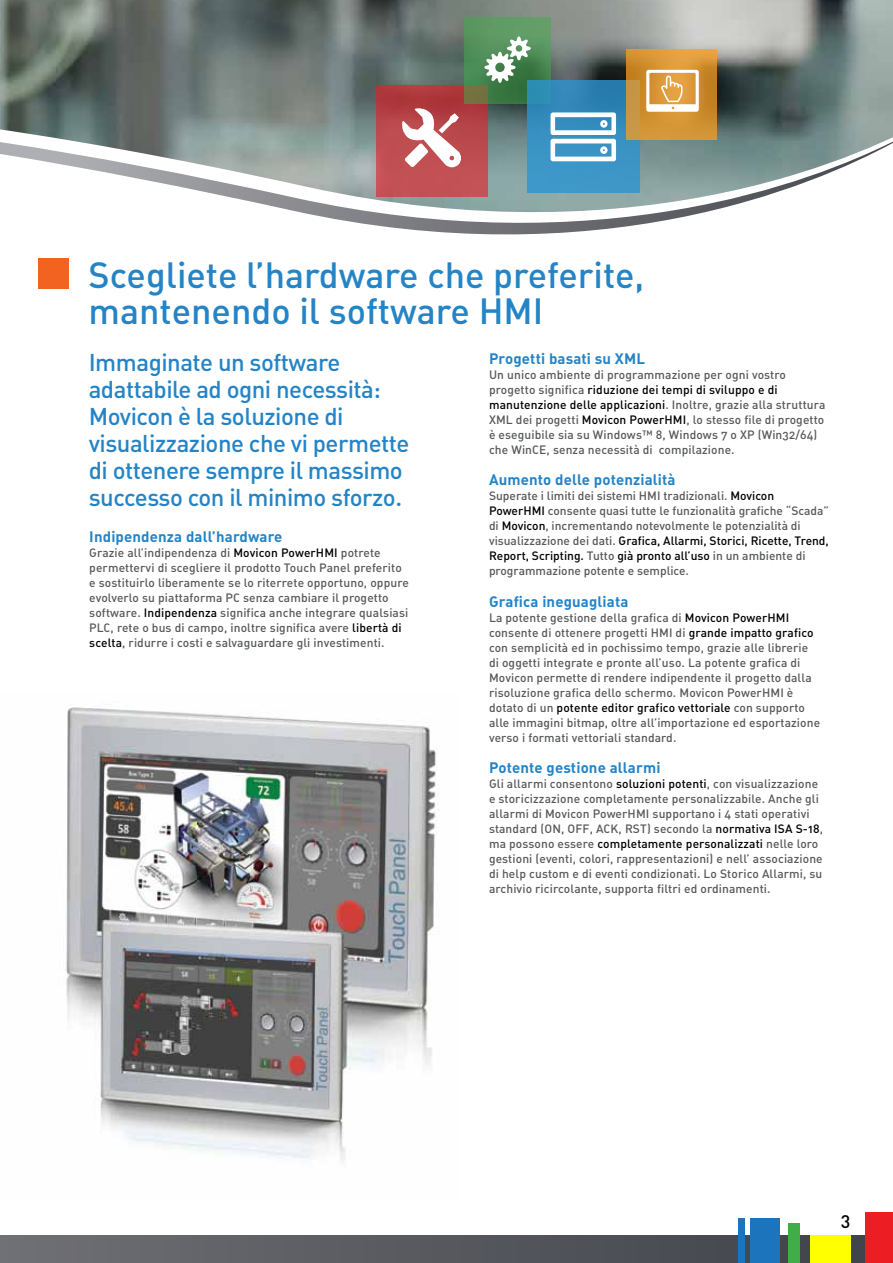
<style>
.page{position:relative;width:893px;height:1263px;background:#fff}
.page>*{position:absolute;margin:0;border:0;box-sizing:border-box;transform-origin:0 0}
.t1{font:36px/36px "DIN Medium Alternate";color:#2484c6}
.t2{font:24px/27px "DIN Medium Alternate";letter-spacing:-.02em;color:#2484c6}
.t3{font:500 18px "DIN";color:#000}
.t4{font:15px "DIN Bold Alternate";letter-spacing:.01em;color:#2484c6}
.t5{font:12px/15px "DIN Medium Alternate";letter-spacing:.01em;color:#58595b}
.s1{color:#000}
</style>
<div class="page">
<img style="left:0;top:0;width:893px;height:142px">
<svg style="left:0;top:142px;width:893px;height:93px"></svg>
<svg style="left:0;top:1235px;width:866px;height:28px;background:#595b61"></svg>
<div style="left:376px;top:85px;width:111px;height:111px;background:linear-gradient(to bottom,#ab373a,#c8585c)"></div>
<svg style="left:401px;top:108px;width:61px;height:59px"></svg>
<svg style="left:464px;top:17px;width:87px;height:87px;background:#538a55"></svg>
<svg style="left:484px;top:36px;width:47px;height:47px"></svg>
<div style="left:527px;top:81px;width:112px;height:112px;background:linear-gradient(to bottom,#2a82b1,#429ccc)"></div>
<svg style="left:551px;top:112px;width:65px;height:49px"></svg>
<svg style="left:626px;top:49px;width:91px;height:91px;background:#d19235"></svg>
<svg style="left:646px;top:70px;width:53px;height:42px"></svg>
<div style="left:751px;top:1218px;width:29px;height:45px;background:#1c75bc"></div>
<div style="left:788px;top:1224px;width:11px;height:39px;background:#41ad49"></div>
<div style="left:809px;top:1235px;width:41px;height:28px;background:#ff0"></div>
<div style="left:866px;top:1212px;width:27px;height:51px;background:#ed1d24"></div>
<div style="left:738px;top:1218px;width:7px;height:45px;background:#1c75bc"></div>
<img style="left:65px;top:707px;width:373px;height:455px">
<div style="left:38px;top:258px;width:31px;height:31px;background:#f26322"></div>
<h1 class="t1" style="left:89px;top:255px;width:557px">Scegliete l’hardware che preferite, mantenendo il software HMI</h1>
<h2 class="t2" style="left:89px;top:348px;width:322px">Immaginate un software adattabile ad ogni necessità:<br>Movicon è la soluzione di visualizzazione che vi permette di ottenere sempre il massimo successo con il minimo sforzo.</h2>
<p class="t4" style="left:89px;top:527px;width:195px">Indipendenza dall’hardware</p>
<p class="t5" style="left:89px;top:545px;width:321px">Grazie all’indipendenza di <span class="s1">Movicon PowerHMI</span> potrete permettervi di scegliere il prodotto Touch Panel preferito e sostituirlo liberamente se lo riterrete opportuno, oppure evolverlo su piattaforma PC senza cambiare il progetto software. <span class="s1">Indipendenza</span> significa anche integrare qualsiasi PLC, rete o bus di campo, inoltre significa avere <span class="s1">libertà di scelta</span>, ridurre i costi e salvaguardare gli investimenti.</p>
<p class="t4" style="left:489px;top:348px;width:158px">Progetti basati su XML</p>
<p class="t5" style="left:489px;top:366px;width:338px">Un unico ambiente di programmazione per ogni vostro progetto significa <span class="s1">riduzione dei tempi di sviluppo e di manutenzione delle applicazioni</span>. Inoltre, grazie alla struttura XML dei progetti <span class="s1">Movicon PowerHMI</span>, lo stesso file di progetto è eseguibile sia su Windows™ 8, Windows 7 o XP (Win32/64) che WinCE, senza necessità di compilazione.</p>
<p class="t4" style="left:489px;top:470px;width:188px">Aumento delle potenzialità</p>
<p class="t5" style="left:489px;top:488px;width:341px">Superate i limiti dei sistemi HMI tradizionali. <span class="s1">Movicon PowerHMI</span> consente quasi tutte le funzionalità grafiche “Scada” di <span class="s1">Movicon</span>, incrementando notevolmente le potenzialità di visualizzazione dei dati. <span class="s1">Grafica, Allarmi, Storici, Ricette, Trend, Report, Scripting.</span> Tutto <span class="s1">già pronto all’uso</span> in un ambiente di programmazione potente e semplice.</p>
<p class="t4" style="left:489px;top:591px;width:141px">Grafica ineguagliata</p>
<p class="t5" style="left:489px;top:609px;width:333px">La potente gestione della grafica di <span class="s1">Movicon PowerHMI </span>consente di ottenere progetti HMI di <span class="s1">grande impatto grafico </span>con semplicità ed in pochissimo tempo, grazie alle librerie di oggetti integrate e pronte all’uso. La potente grafica di Movicon permette di rendere indipendente il progetto dalla risoluzione grafica dello schermo. Movicon PowerHMI è dotato di un <span class="s1">potente editor grafico vettoriale</span> con supporto alle immagini bitmap, oltre all’importazione ed esportazione verso i formati vettoriali standard.</p>
<p class="t4" style="left:489px;top:758px;width:173px">Potente gestione allarmi</p>
<p class="t5" style="left:489px;top:776px;width:336px">Gli allarmi consentono <span class="s1">soluzioni potenti</span>, con visualizzazione e storicizzazione completamente personalizzabile. Anche gli allarmi di Movicon PowerHMI supportano i 4 stati operativi standard (ON, OFF, ACK, RST) secondo la <span class="s1">normativa ISA S-18</span>, ma possono essere <span class="s1">completamente personalizzati</span> nelle loro gestioni (eventi, colori, rappresentazioni) e nell’ associazione di help custom e di eventi condizionati. Lo Storico Allarmi, su archivio ricircolante, supporta filtri ed ordinamenti.</p>
<h3 class="t3" style="left:841px;top:1210px;width:11px">3</h3>
</div>
